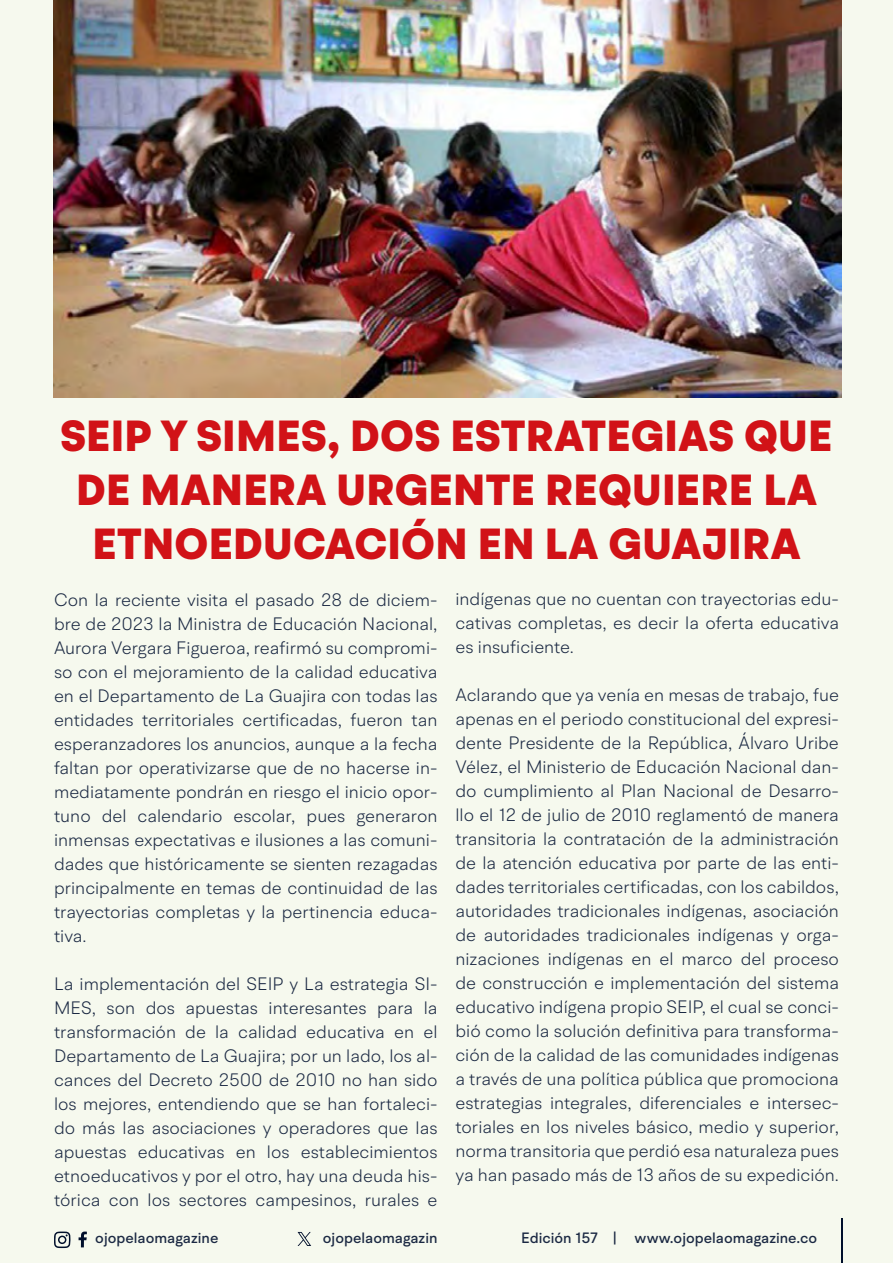
<style>
.page{position:relative;width:893px;height:1263px;background:#f6f9ee}
.page>*{position:absolute;margin:0;border:0;box-sizing:border-box;transform-origin:0 0}
.t1{font:900 43.5px/54px "BR Hendrix";letter-spacing:.005em;color:#d11217;text-align:center}
.t2{font:300 18px/24px "BR Hendrix";color:#1b2943;text-align:justify}
.t3{font:500 15px "BR Hendrix";color:#1b2943}
</style>
<div class="page">
<svg style="left:79px;top:1231px;width:8px;height:16px"></svg>
<svg style="left:54px;top:1231px;width:17px;height:17px"></svg>
<hr style="left:841px;top:1219px;width:1px;height:44px;background:#000f2b">
<svg style="left:298px;top:1232px;width:13px;height:14px"></svg>
<img style="left:53px;top:0;width:788px;height:398px">
<h1 class="t1" style="left:61px;top:410px;width:773px">SEIP Y SIMES, DOS ESTRATEGIAS QUE<br>DE MANERA URGENTE REQUIERE LA<br>ETNOEDUCACIÓN EN LA GUAJIRA</h1>
<p class="t2" style="left:54px;top:587px;width:385px">Con la reciente visita el pasado 28 de diciem&shy;bre de 2023 la Ministra de Educación Nacional, Aurora Vergara Figueroa, reafirmó su compromi&shy;so con el mejoramiento de la calidad educativa en el Departamento de La Guajira con todas las entidades territoriales certificadas, fueron tan esperanzadores los anuncios, aunque a la fecha faltan por operativizarse que de no hacerse in&shy;mediatamente pondrán en riesgo el inicio opor&shy;tuno del calendario escolar, pues generaron inmensas expectativas e ilusiones a las comuni&shy;dades que históricamente se sienten rezagadas principalmente en temas de continuidad de las trayectorias completas y la pertinencia educa&shy;tiva.</p>
<p class="t2" style="left:54px;top:971px;width:385px">La implementación del SEIP y La estrategia SI-MES, son dos apuestas interesantes para la transformación de la calidad educativa en el Departamento de La Guajira; por un lado, los al&shy;cances del Decreto 2500 de 2010 no han sido los mejores, entendiendo que se han fortaleci&shy;do más las asociaciones y operadores que las apuestas educativas en los establecimientos etnoeducativos y por el otro, hay una deuda his&shy;tórica con los sectores campesinos, rurales e</p>
<p class="t2" style="left:455px;top:587px;width:385px">indígenas que no cuentan con trayectorias edu&shy;cativas completas, es decir la oferta educativa es insuficiente.</p>
<p class="t2" style="left:455px;top:683px;width:385px">Aclarando que ya venía en mesas de trabajo, fue apenas en el periodo constitucional del expresi&shy;dente Presidente de la República, Álvaro Uribe Vélez, el Ministerio de Educación Nacional dan&shy;do cumplimiento al Plan Nacional de Desarro&shy;llo el 12 de julio de 2010 reglamentó de manera transitoria la contratación de la administración de la atención educativa por parte de las enti&shy;dades territoriales certificadas, con los cabildos, autoridades tradicionales indígenas, asociación de autoridades tradicionales indígenas y orga&shy;nizaciones indígenas en el marco del proceso de construcción e implementación del sistema educativo indígena propio SEIP, el cual se conci&shy;bió como la solución definitiva para transforma&shy;ción de la calidad de las comunidades indígenas a través de una política pública que promociona estrategias integrales, diferenciales e intersec&shy;toriales en los niveles básico, medio y superior, norma transitoria que perdió esa naturaleza pues ya han pasado más de 13 años de su expedición.</p>
<p class="t3" style="left:95px;top:1229px;width:125px">ojopelaomagazine</p>
<p class="t3" style="left:323px;top:1229px;width:116px">ojopelaomagazin</p>
<p class="t3" style="left:521px;top:1229px;width:297px">Edición 157 | www.ojopelaomagazine.co</p>
</div>
